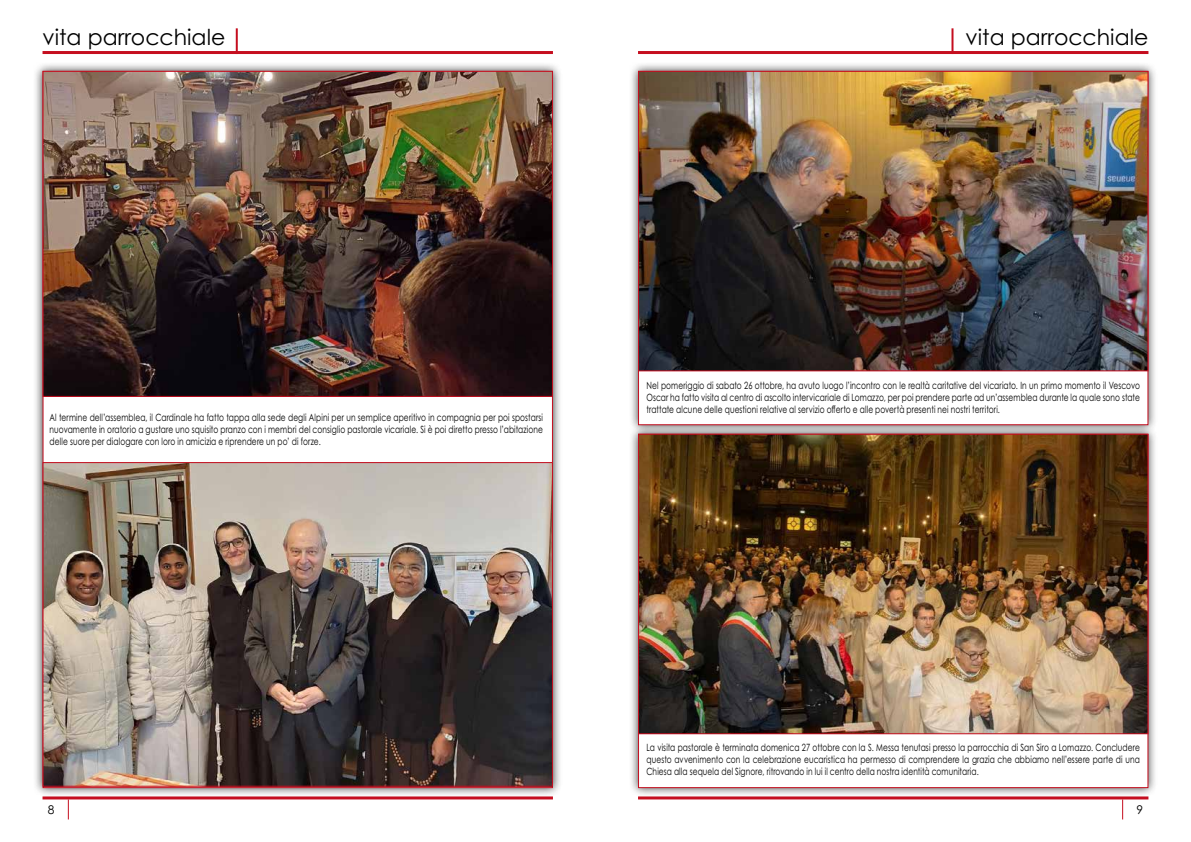
<style>
.page{position:relative;width:1191px;height:842px;background:#fff}
.page>*{position:absolute;margin:0;border:0;box-sizing:border-box;transform-origin:0 0}
.t1{font:22px "Century Gothic Pro";color:#000}
.t2{font:12px "Century Gothic Pro";color:#000}
.t3{font:10px/12px "Century Gothic Pro";letter-spacing:.015em;color:#000;text-align:justify;scale:.75 1}
</style>
<div class="page">
<hr style="left:43px;top:51px;width:510px;height:3px;background:#c50e1f">
<hr style="left:638px;top:796px;width:510px;height:3px;background:#c50e1f">
<hr style="left:43px;top:796px;width:510px;height:3px;background:#c50e1f">
<hr style="left:638px;top:51px;width:510px;height:3px;background:#c50e1f">
<svg style="left:1122px;top:799px;width:1px;height:20px"></svg>
<svg style="left:68px;top:799px;width:1px;height:20px"></svg>
<div style="left:33px;top:61px;width:529px;height:737px;background:#000;opacity:.75"></div>
<div style="left:43px;top:71px;width:510px;height:717px;background:#fff;border:1px solid #c50e1f"></div>
<img style="left:45px;top:73px;width:506px;height:322px">
<div style="left:43px;top:71px;width:510px;height:326px;border:1px solid #c50e1f"></div>
<img style="left:45px;top:464px;width:506px;height:321px">
<div style="left:43px;top:462px;width:510px;height:325px;border:1px solid #c50e1f"></div>
<hr style="left:236px;top:28px;width:2px;height:26px;background:#c50e1f">
<hr style="left:951px;top:28px;width:2px;height:26px;background:#c50e1f">
<div style="left:628px;top:61px;width:529px;height:374px;background:#000;opacity:.75"></div>
<div style="left:638px;top:71px;width:510px;height:354px;background:#fff"></div>
<div style="left:628px;top:424px;width:529px;height:373px;background:#000;opacity:.75"></div>
<div style="left:638px;top:434px;width:510px;height:354px;background:#fff;border:1px solid #c50e1f"></div>
<img style="left:640px;top:73px;width:506px;height:296px">
<div style="left:638px;top:71px;width:510px;height:300px;border:1px solid #c50e1f"></div>
<img style="left:640px;top:436px;width:506px;height:296px">
<div style="left:638px;top:434px;width:510px;height:300px;border:1px solid #c50e1f"></div>
<h1 class="t1" style="left:43px;top:23px;width:184px">vita parrocchiale</h1>
<h1 class="t1" style="left:965px;top:23px;width:184px">vita parrocchiale</h1>
<p class="t3" style="left:50px;top:411px;width:659px">Al termine dell’assemblea, il Cardinale ha fatto tappa alla sede degli Alpini per un semplice aperitivo in compagnia per poi spostarsi nuovamente in oratorio a gustare uno squisito pranzo con i membri del consiglio pastorale vicariale. Si è poi diretto presso l’abitazione delle suore per dialogare con loro in amicizia e riprendere un po’ di forze.</p>
<p class="t3" style="left:646px;top:379px;width:659px">Nel pomeriggio di sabato 26 ottobre, ha avuto luogo l’incontro con le realtà caritative del vicariato. In un primo momento il Vescovo Oscar ha fatto visita al centro di ascolto intervicariale di Lomazzo, per poi prendere parte ad un’assemblea durante la quale sono state trattate alcune delle questioni relative al servizio offerto e alle povertà presenti nei nostri territori.</p>
<p class="t3" style="left:646px;top:742px;width:659px">La visita pastorale è terminata domenica 27 ottobre con la S. Messa tenutasi presso la parrocchia di San Siro a Lomazzo. Concludere questo avvenimento con la celebrazione eucaristica ha permesso di comprendere la grazia che abbiamo nell’essere parte di una Chiesa alla sequela del Signore, ritrovando in lui il centro della nostra identità comunitaria.</p>
<p class="t2" style="left:48px;top:802px;width:8px">8</p>
<p class="t2" style="left:1136px;top:802px;width:8px">9</p>
</div>
